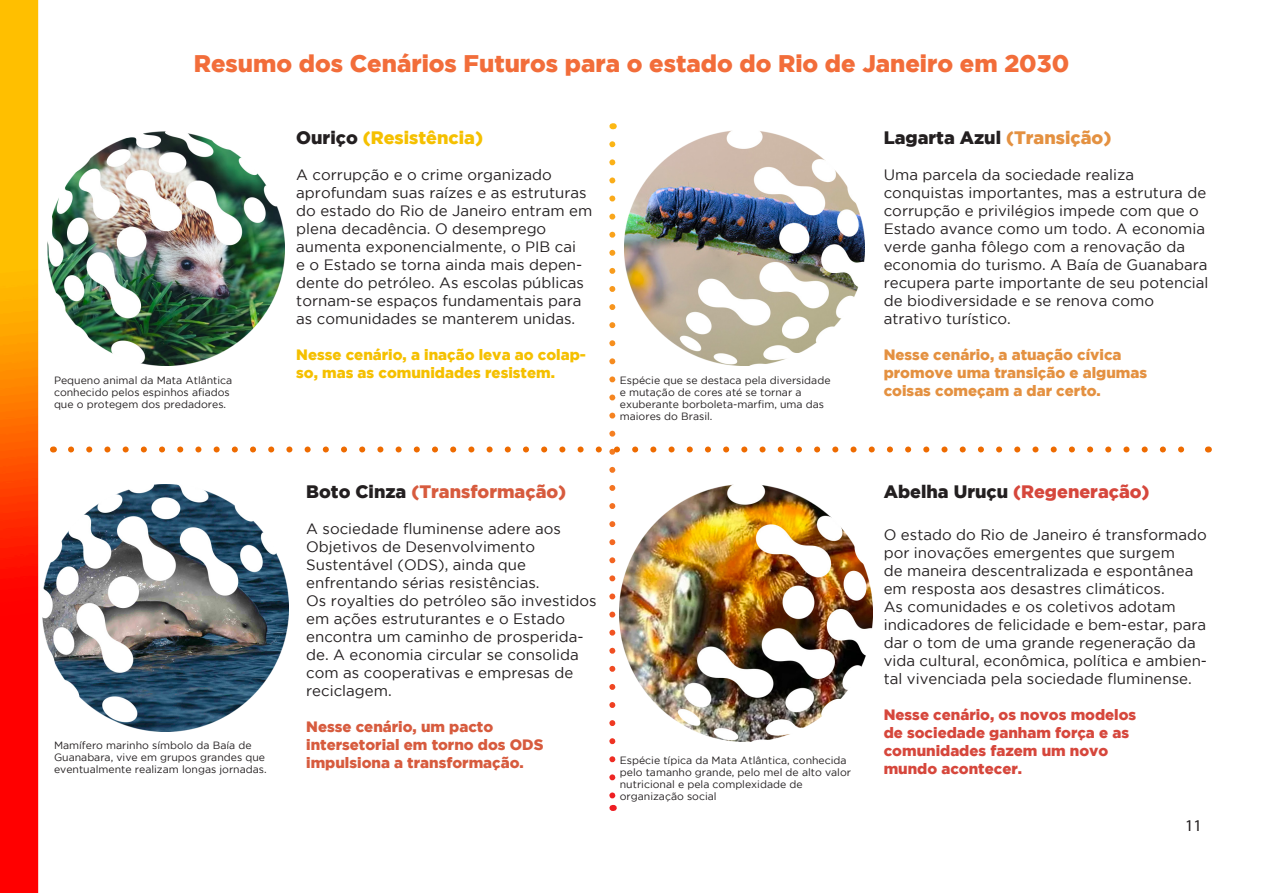
<style>
.page{position:relative;width:1263px;height:893px;background:#fff}
.page>*{position:absolute;margin:0;border:0;box-sizing:border-box;transform-origin:0 0}
.t1{font:900 24px "Gotham";color:#f26d3a}
.t2{font:900 18px "Gotham";color:#d75b3e}
.t3{font:900 18px "Gotham";color:#d6473c}
.t4{font:900 18px "Gotham";color:#231f20}
.t5{font:900 18px "Gotham";color:#f5c000}
.t6{font:16.5px "Myriad Pro";color:#231f20}
.t7{font:15px/18px "Gotham";color:#231f20}
.t8{font:900 15px "Gotham";color:#d6473c}
.t9{font:900 15px "Gotham";color:#e49141}
.t10{font:900 15px "Gotham";color:#d75b3e}
.t11{font:900 15px/18px "Gotham";color:#f5c000}
.t12{font:10.5px/12px "Gotham";color:#231f20}
.s1{color:#231f20}
.s2{color:#e49141}
</style>
<div class="page">
<img style="left:0;top:0;width:1212px;height:893px">
<img style="left:42px;top:131px;width:243px;height:234px">
<img style="left:42px;top:485px;width:29px;height:246px">
<img style="left:625px;top:130px;width:239px;height:14px">
<img style="left:71px;top:144px;width:1128px;height:655px">
<p class="t1" style="left:194px;top:49px;width:877px">Resumo dos Cenários Futuros para o estado do Rio de Janeiro em 2030</p>
<p class="t12" style="left:54px;top:374px;width:180px">Pequeno animal da Mata Atlântica</p>
<p class="t12" style="left:54px;top:386px;width:177px">conhecido pelos espinhos afiados</p>
<p class="t12" style="left:54px;top:398px;width:174px">que o protegem dos predadores.</p>
<p class="t12" style="left:54px;top:739px;width:199px">Mamífero marinho símbolo da Baía de</p>
<p class="t12" style="left:54px;top:751px;width:213px">Guanabara, vive em grupos grandes que</p>
<p class="t12" style="left:54px;top:763px;width:214px">eventualmente realizam longas jornadas.</p>
<p class="t5" style="left:296px;top:127px;width:188px"><span class="s1">Ouriço</span> (Resistência)</p>
<p class="t7" style="left:296px;top:165px;width:257px">A corrupção e o crime organizado</p>
<p class="t7" style="left:296px;top:183px;width:292px">aprofundam suas raízes e as estruturas</p>
<p class="t7" style="left:296px;top:201px;width:298px">do estado do Rio de Janeiro entram em</p>
<p class="t7" style="left:296px;top:219px;width:252px">plena decadência. O desemprego</p>
<p class="t7" style="left:296px;top:237px;width:281px">aumenta exponencialmente, o PIB cai</p>
<p class="t7" style="left:296px;top:255px;width:289px">e o Estado se torna ainda mais depen&shy;dente do petróleo. As escolas públicas tornam-se espaços fundamentais para as comunidades se manterem unidas.</p>
<p class="t11" style="left:296px;top:345px;width:291px">Nesse cenário, a inação leva ao colap&shy;so, mas as comunidades resistem.</p>
<p class="t12" style="left:620px;top:374px;width:212px">Espécie que se destaca pela diversidade</p>
<p class="t12" style="left:620px;top:386px;width:183px">e mutação de cores até se tornar a</p>
<p class="t12" style="left:620px;top:398px;width:206px">exuberante borboleta-marfim, uma das</p>
<p class="t12" style="left:620px;top:410px;width:94px">maiores do Brasil.</p>
<p class="t2" style="left:306px;top:481px;width:262px"><span class="s1">Boto Cinza</span> (Transformação)</p>
<p class="t7" style="left:306px;top:519px;width:256px">A sociedade fluminense adere aos</p>
<p class="t7" style="left:306px;top:537px;width:230px">Objetivos de Desenvolvimento</p>
<p class="t7" style="left:306px;top:555px;width:221px">Sustentável (ODS), ainda que</p>
<p class="t7" style="left:306px;top:573px;width:235px">enfrentando sérias resistências.</p>
<p class="t7" style="left:306px;top:591px;width:292px">Os royalties do petróleo são investidos</p>
<p class="t7" style="left:306px;top:609px;width:260px">em ações estruturantes e o Estado</p>
<p class="t7" style="left:306px;top:627px;width:279px">encontra um caminho de prosperida&shy;de. A economia circular se consolida com as cooperativas e empresas de reciclagem.</p>
<p class="t10" style="left:306px;top:718px;width:188px">Nesse cenário, um pacto</p>
<p class="t10" style="left:306px;top:736px;width:239px">intersetorial em torno dos ODS</p>
<p class="t10" style="left:306px;top:754px;width:219px">impulsiona a transformação.</p>
<p class="t12" style="left:620px;top:754px;width:233px">Espécie típica da Mata Atlântica, conhecida pelo tamanho grande, pelo mel de alto valor</p>
<p class="t12" style="left:620px;top:778px;width:184px">nutricional e pela complexidade de</p>
<p class="t12" style="left:620px;top:790px;width:98px">organização social</p>
<p class="t4" style="left:884px;top:127px;width:229px">Lagarta Azul <span class="s2">(Transição)</span></p>
<p class="t7" style="left:884px;top:165px;width:252px">Uma parcela da sociedade realiza</p>
<p class="t7" style="left:884px;top:183px;width:326px">conquistas importantes, mas a estrutura de corrupção e privilégios impede com que o Estado avance como um todo. A economia verde ganha fôlego com a renovação da economia do turismo. A Baía de Guanabara recupera parte importante de seu potencial de biodiversidade e se renova como</p>
<p class="t7" style="left:884px;top:309px;width:129px">atrativo turístico.</p>
<p class="t9" style="left:884px;top:346px;width:239px">Nesse cenário, a atuação cívica</p>
<p class="t9" style="left:884px;top:364px;width:265px">promove uma transição e algumas</p>
<p class="t9" style="left:884px;top:382px;width:219px">coisas começam a dar certo.</p>
<p class="t3" style="left:884px;top:481px;width:267px"><span class="s1">Abelha Uruçu</span> (Regeneração)</p>
<p class="t7" style="left:884px;top:525px;width:325px">O estado do Rio de Janeiro é transformado por inovações emergentes que surgem</p>
<p class="t7" style="left:884px;top:561px;width:311px">de maneira descentralizada e espontânea</p>
<p class="t7" style="left:884px;top:579px;width:283px">em resposta aos desastres climáticos.</p>
<p class="t7" style="left:884px;top:597px;width:325px">As comunidades e os coletivos adotam indicadores de felicidade e bem-estar, para dar o tom de uma grande regeneração da vida cultural, econômica, política e ambien&shy;tal vivenciada pela sociedade fluminense.</p>
<p class="t8" style="left:884px;top:706px;width:254px">Nesse cenário, os novos modelos</p>
<p class="t8" style="left:884px;top:724px;width:247px">de sociedade ganham força e as</p>
<p class="t8" style="left:884px;top:742px;width:226px">comunidades fazem um novo</p>
<p class="t8" style="left:884px;top:760px;width:140px">mundo acontecer.</p>
<p class="t6" style="left:1185px;top:815px;width:18px">11</p>
</div>
